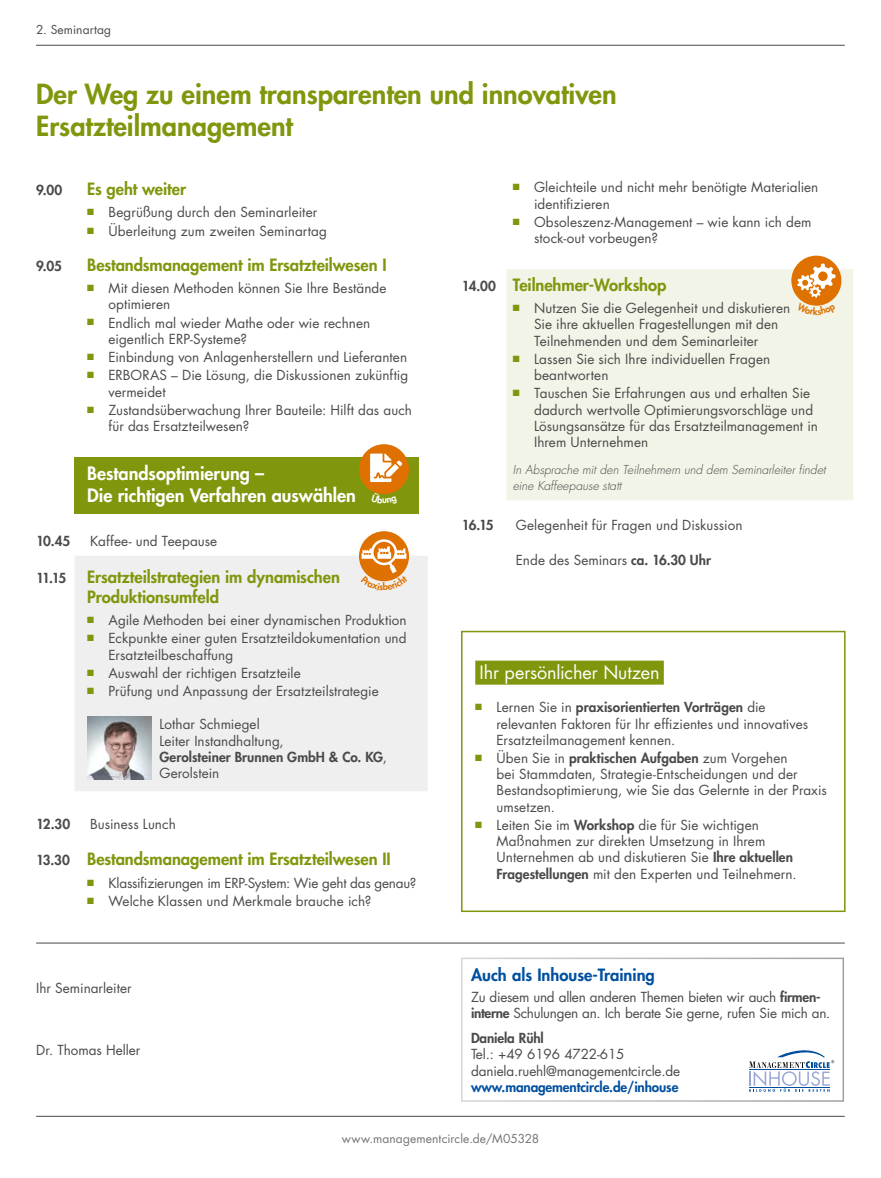
<style>
.page{position:relative;width:881px;height:1178px;background:#fff}
.page>*{position:absolute;margin:0;border:0;box-sizing:border-box;transform-origin:0 0}
.t1{font:800 27px/32.4px "Futura Std";color:#80960c}
.t2{font:800 18px/21.6px "Futura Std";color:#fff}
.t3{font:18px "Futura Std";letter-spacing:-.005em;color:#fff}
.t4{font:800 16.5px/19.8px "Futura Std";letter-spacing:-.005em;color:#80960c}
.t5{font:800 16.5px "Futura Std";color:#004f9f}
.t6{font:13.5px/16.2px "Futura Std";letter-spacing:.005em;color:#4a4a49}
.t7{font:13.5px/16.2px "Futura Std";letter-spacing:-.02em;color:#4a4a49}
.t8{font:13.5px "Futura Std";letter-spacing:-.015em;color:#4a4a49}
.t9{font:800 13.5px "Futura Std";letter-spacing:-.01em;color:#4a4a49}
.t10{font:800 13.5px "Futura Std";letter-spacing:-.01em;color:#004f9f}
.t11{font:italic 300 12px/16.2px "Futura Std";color:#4a4a49}
.t12{font:12px "Futura Std";letter-spacing:.01em;color:#757474}
.t13{font:12px "Futura Std";letter-spacing:.01em;color:#4a4a49}
.s1{font-weight:800}
.s2{font-size:13.5px;color:#4a4a49}
</style>
<div class="page">
<hr style="left:36px;top:943px;width:808px;height:1px;background:#4a4a49">
<hr style="left:36px;top:1116px;width:808px;height:1px;background:#4a4a49">
<div style="left:506px;top:269px;width:347px;height:231px;background:#f2f4e8"></div>
<div style="left:74px;top:457px;width:345px;height:57px;background:#80960c"></div>
<div style="left:74px;top:556px;width:353px;height:235px;background:#efefef"></div>
<img style="left:87px;top:716px;width:64px;height:64px">
<hr style="left:36px;top:45px;width:808px;height:1px;background:#4a4a49">
<div style="left:475px;top:661px;width:188px;height:24px;background:#80960c"></div>
<div style="left:461px;top:631px;width:384px;height:281px;border:2px solid #80960c"></div>
<div style="left:461px;top:957px;width:382px;height:145px;border:2px solid #fff"></div>
<svg style="left:749px;top:1050px;width:84px;height:42px"></svg>
<div style="left:791px;top:256px;width:50px;height:50px;background:#de7100;border-radius:50%"></div>
<svg style="left:359px;top:531px;width:50px;height:50px"></svg>
<div style="left:359px;top:444px;width:50px;height:50px;background:#de7100;border-radius:50%"></div>
<svg style="left:370px;top:453px;width:32px;height:29px"></svg>
<svg style="left:796px;top:264px;width:40px;height:42px"></svg>
<svg style="left:360px;top:537px;width:47px;height:45px"></svg>
<svg style="left:374px;top:492px;width:20px;height:3px"></svg>
<p class="t13" style="left:36px;top:22px;width:76px">2. Seminartag</p>
<h1 class="t1" style="left:36px;top:77px;width:581px">Der Weg zu einem transparenten und innovativen<br>Ersatzteilmanagement</h1>
<p class="t9" style="left:36px;top:181px;width:28px">9.00</p>
<p class="t4" style="left:87px;top:179px;width:100px">Es geht weiter</p>
<p class="t6" style="left:87px;top:205px;width:231px"><sup>■</sup> Begrüßung durch den Seminarleiter</p>
<p class="t6" style="left:87px;top:223px;width:241px"><sup>■</sup> Überleitung zum zweiten Seminartag</p>
<p class="t9" style="left:36px;top:257px;width:27px">9.05</p>
<p class="t4" style="left:87px;top:254px;width:301px">Bestandsmanagement im Ersatzteilwesen I</p>
<p class="t6" style="left:108px;top:280px;width:279px;text-indent:-21px"><sup>■</sup> Mit diesen Methoden können Sie Ihre Bestände optimieren</p>
<p class="t6" style="left:108px;top:315px;width:263px;text-indent:-21px"><sup>■</sup> Endlich mal wieder Mathe oder wie rechnen eigentlich ERP-Systeme?</p>
<p class="t6" style="left:87px;top:349px;width:321px"><sup>■</sup> Einbindung von Anlagenherstellern und Lieferanten</p>
<p class="t6" style="left:108px;top:367px;width:301px;text-indent:-21px"><sup>■</sup> ERBORAS – Die Lösung, die Diskussionen zukünftig vermeidet</p>
<p class="t6" style="left:108px;top:402px;width:305px;text-indent:-21px"><sup>■</sup> Zustandsüberwachung Ihrer Bauteile: Hilft das auch für das Ersatzteilwesen?</p>
<h2 class="t2" style="left:87px;top:463px;width:270px">Bestandsoptimierung –<br>Die richtigen Verfahren auswählen</h2>
<p class="t9" style="left:36px;top:532px;width:36px">10.45</p>
<p class="t6" style="left:90px;top:533px;width:128px">Kaffee- und Teepause</p>
<p class="t9" style="left:36px;top:569px;width:32px">11.15</p>
<p class="t4" style="left:87px;top:567px;width:254px">Ersatzteilstrategien im dynamischen<br>Produktionsumfeld</p>
<p class="t6" style="left:87px;top:612px;width:321px"><sup>■</sup> Agile Methoden bei einer dynamischen Produktion</p>
<p class="t6" style="left:108px;top:630px;width:299px;text-indent:-21px"><sup>■</sup> Eckpunkte einer guten Ersatzteildokumentation und<br>Ersatzteilbeschaffung</p>
<p class="t6" style="left:87px;top:665px;width:215px"><sup>■</sup> Auswahl der richtigen Ersatzteile</p>
<p class="t6" style="left:87px;top:683px;width:293px"><sup>■</sup> Prüfung und Anpassung der Ersatzteilstrategie</p>
<p class="t6" style="left:159px;top:716px;width:229px">Lothar Schmiegel<br>Leiter Instandhaltung,<br><span class="s1">Gerolsteiner Brunnen GmbH &amp; Co. KG</span>,<br>Gerolstein</p>
<p class="t9" style="left:36px;top:815px;width:35px">12.30</p>
<p class="t6" style="left:90px;top:816px;width:87px">Business Lunch</p>
<p class="t4" style="left:36px;top:849px;width:356px"><span class="s2">13.30</span> Bestandsmanagement im Ersatzteilwesen II</p>
<p class="t8" style="left:87px;top:874px;width:330px"><sup>■</sup> Klassifizierungen im ERP-System: Wie geht das genau?</p>
<p class="t6" style="left:87px;top:893px;width:286px"><sup>■</sup> Welche Klassen und Merkmale brauche ich?</p>
<p class="t6" style="left:36px;top:980px;width:97px">Ihr Seminarleiter</p>
<p class="t6" style="left:36px;top:1041px;width:106px">Dr. Thomas Heller</p>
<p class="t6" style="left:534px;top:179px;width:286px;text-indent:-21px"><sup>■</sup> Gleichteile und nicht mehr benötigte Materialien identifizieren</p>
<p class="t6" style="left:534px;top:214px;width:279px;text-indent:-21px"><sup>■</sup> Obsoleszenz-Management – wie kann ich dem stock-out vorbeugen?</p>
<p class="t4" style="left:461px;top:275px;width:206px"><span class="s2">14.00</span> Teilnehmer-Workshop</p>
<p class="t6" style="left:534px;top:300px;width:257px;text-indent:-21px"><sup>■</sup> Nutzen Sie die Gelegenheit und diskutieren<br>Sie ihre aktuellen Fragestellungen mit den<br>Teilnehmenden und dem Seminarleiter</p>
<p class="t6" style="left:534px;top:351px;width:237px;text-indent:-21px"><sup>■</sup> Lassen Sie sich Ihre individuellen Fragen beantworten</p>
<p class="t6" style="left:534px;top:385px;width:285px;text-indent:-21px"><sup>■</sup> Tauschen Sie Erfahrungen aus und erhalten Sie dadurch wertvolle Optimierungsvorschläge und Lösungsansätze für das Ersatzteilmanagement in Ihrem Unternehmen</p>
<p class="t11" style="left:512px;top:462px;width:314px">In Absprache mit den Teilnehmern und dem Seminarleiter findet eine Kaffeepause statt</p>
<p class="t9" style="left:461px;top:516px;width:33px">16.15</p>
<p class="t6" style="left:515px;top:517px;width:228px">Gelegenheit für Fragen und Diskussion</p>
<p class="t6" style="left:515px;top:552px;width:197px">Ende des Seminars <span class="s1">ca. 16.30 Uhr</span></p>
<h2 class="t3" style="left:479px;top:661px;width:181px">Ihr persönlicher Nutzen</h2>
<p class="t6" style="left:496px;top:699px;width:313px;text-indent:-21px"><sup>■</sup> Lernen Sie in <span class="s1">praxisorientierten Vorträgen</span> die relevanten Faktoren für Ihr effizientes und innovatives<br>Ersatzteilmanagement kennen.</p>
<p class="t6" style="left:496px;top:750px;width:331px;text-indent:-21px"><sup>■</sup> Üben Sie in <span class="s1">praktischen Aufgaben</span> zum Vorgehen<br>bei Stammdaten, Strategie-Entscheidungen und der Bestandsoptimierung, wie Sie das Gelernte in der Praxis umsetzen.</p>
<p class="t6" style="left:496px;top:817px;width:301px;text-indent:-21px"><sup>■</sup> Leiten Sie im <span class="s1">Workshop</span> die für Sie wichtigen Maßnahmen zur direkten Umsetzung in Ihrem Unternehmen ab und diskutieren Sie <span class="s1">Ihre aktuellen Fragestellungen</span> mit den Experten und Teilnehmern.</p>
<p class="t5" style="left:471px;top:965px;width:185px">Auch als Inhouse-Training</p>
<p class="t7" style="left:471px;top:989px;width:361px">Zu diesem und allen anderen Themen bieten wir auch <span class="s1">firmen&shy;interne</span> Schulungen an. Ich berate Sie gerne, rufen Sie mich an.</p>
<p class="t9" style="left:471px;top:1029px;width:74px">Daniela Rühl</p>
<p class="t6" style="left:471px;top:1046px;width:210px">Tel.: +49 6196 4722-615 daniela.ruehl@managementcircle.de</p>
<p class="t10" style="left:471px;top:1078px;width:209px">www.managementcircle.de/inhouse</p>
<p class="t12" style="left:342px;top:1131px;width:199px">www.managementcircle.de/M05328</p>
</div>
